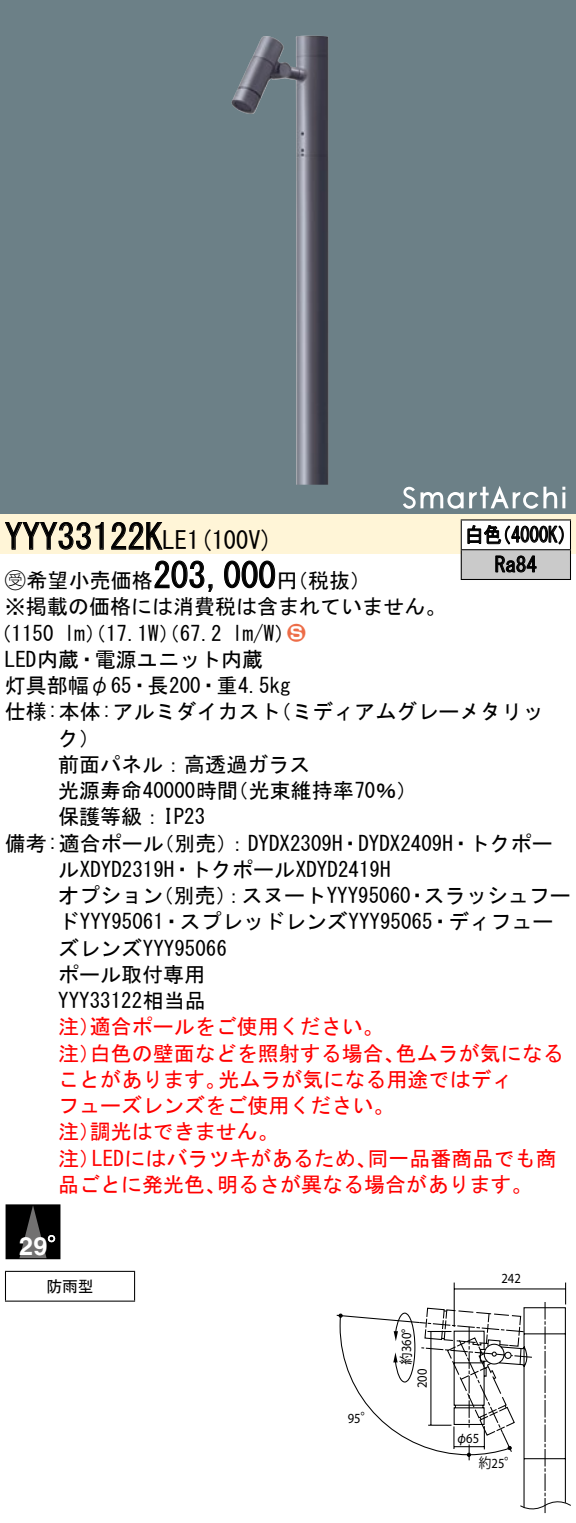
<style>
.page{position:relative;width:576px;height:1523px;background:#fff}
.page>*{position:absolute;margin:0;border:0;box-sizing:border-box;transform-origin:0 0}
.t1{font:35px "MS Gothic";color:#000}
.t2{font:700 25.2px "Helvetica LT Std";color:#fff}
.t3{font:24.5px "MS Gothic";color:#000}
.t4{font:21px/26.2px "MS Gothic";color:#000}
.t5{font:21px "MS Gothic";color:#f00}
.t6{font:21px/29.8px "MS Gothic";color:#000;scale:.88 1}
.t7{font:21px "Ford Classification 1";color:#ed6d48}
.t8{font:21px "Koz Go Pro Regular 90 pv RKSJ H";color:#fff;scale:.9 1}
.t9{font:15.75px "MS Gothic";color:#000}
.t10{font:14px "ITC Avant Garde Std";color:#000;scale:.9 1}
.t11{font:14px "Koz Go Pro Regular 90 pv RKSJ H";color:#000;scale:.9 1}
.s1{font-size:35px}
.s2{font-family:"Ford Classification 1"}
.s3{color:#fff}
.s4{font-family:"Koz Go Pro Regular 90 pv RKSJ H"}
.s5{font-family:"Gothic BBB Pro Medium 90 pv RKSJ H"}
.s6{font-family:"ITC Avant Garde Std"}
</style>
<div class="page">
<div style="left:0;top:0;width:575px;height:485px;background:#6c8087"></div>
<img style="left:231px;top:36px;width:97px;height:449px">
<div style="left:0;top:485px;width:575px;height:29px;background:#6c8087"></div>
<svg style="left:403px;top:487px;width:60px;height:22px"></svg>
<svg style="left:469px;top:486px;width:96px;height:23px"></svg>
<div style="left:0;top:514px;width:575px;height:40px;background:#fff5d7"></div>
<svg style="left:5px;top:522px;width:99px;height:28px"></svg>
<svg style="left:111px;top:522px;width:52px;height:28px"></svg>
<svg style="left:154px;top:560px;width:59px;height:32px"></svg>
<svg style="left:224px;top:560px;width:51px;height:29px"></svg>
<div style="left:6px;top:1205px;width:54px;height:54px;background:#000"></div>
<svg style="left:19px;top:1206px;width:35px;height:53px"></svg>
<svg style="left:48px;top:1235px;width:7px;height:7px"></svg>
<hr style="left:5px;top:1271px;width:130px;height:1px;background:#000">
<svg style="left:5px;top:1272px;width:1px;height:28px"></svg>
<svg style="left:134px;top:1272px;width:1px;height:28px"></svg>
<hr style="left:5px;top:1300px;width:130px;height:2px;background:#000">
<div style="left:461px;top:520px;width:109px;height:30px;background:#fff"></div>
<div style="left:461px;top:550px;width:109px;height:29px;background:#cacaca"></div>
<hr style="left:460px;top:519px;width:110px;height:2px;background:#000">
<hr style="left:569px;top:520px;width:2px;height:29px;background:#000">
<hr style="left:460px;top:549px;width:110px;height:1px;background:#000">
<svg style="left:460px;top:520px;width:1px;height:59px"></svg>
<hr style="left:569px;top:550px;width:2px;height:29px;background:#000">
<hr style="left:460px;top:579px;width:110px;height:1px;background:#000">
<svg style="left:467px;top:525px;width:96px;height:20px"></svg>
<svg style="left:495px;top:555px;width:41px;height:18px"></svg>
<svg style="left:453px;top:1282px;width:113px;height:20px"></svg>
<svg style="left:336px;top:1302px;width:234px;height:211px"></svg>
<h1 class="t1" style="left:5px;top:519px;width:142px">YYY33122</h1>
<p class="t3" style="left:145px;top:528px;width:129px"><span class="s1">K</span>LE (1 100 (V</p>
<p class="t6" style="left:494px;top:520px;width:49px;text-indent:-30px">白色<br>Ra84</p>
<p class="t6" style="left:492px;top:520px;width:96px">（4000 (K</p>
<h1 class="t1" style="left:153px;top:558px;width:124px">203,000</h1>
<p class="t4" style="left:5px;top:567px;width:443px"><span class="s2">B</span>希望小売価格<br>※掲載の価格には消費税は含まれていません。</p>
<p class="t7" style="left:287px;top:622px;width:19px">2<span class="s3">3</span></p>
<p class="t4" style="left:276px;top:567px;width:96px">（円税抜(</p>
<p class="t4" style="left:232px;top:620px;width:64px">l m (W/</p>
<p class="t4" style="left:-9px;top:620px;width:65px">（1150</p>
<p class="t4" style="left:5px;top:646px;width:259px">LED内蔵・電源ユニット内蔵</p>
<p class="t4" style="left:5px;top:672px;width:287px">灯具部幅φ65・長200・重4.5kg</p>
<p class="t4" style="left:270px;top:699px;width:275px">（ミディアムグレーメタリッ</p>
<p class="t4" style="left:64px;top:620px;width:159px">lm）（17.1 ）（W 67.2</p>
<p class="t4" style="left:5px;top:699px;width:277px">仕様:本体:アルミダイカスト</p>
<p class="t4" style="left:58px;top:725px;width:43px">ク(</p>
<p class="t4" style="left:58px;top:751px;width:253px">前面パネル：高透過ガラス</p>
<p class="t4" style="left:227px;top:777px;width:191px">（光束維持率70％(</p>
<p class="t4" style="left:58px;top:777px;width:181px">光源寿命40000時間</p>
<p class="t4" style="left:58px;top:804px;width:148px">保護等級：IP23</p>
<p class="t4" style="left:153px;top:830px;width:401px">（別売：） DYDX2309 ・H DYDX2409 ・H トクポー</p>
<p class="t4" style="left:58px;top:830px;width:334px;text-indent:-53px">備考:適合ポール<br>ルXDYD2319 ・H トクポールXDYD2419H</p>
<p class="t4" style="left:58px;top:882px;width:496px">オプション<br>ドYYY95061・スプレッドレンズYYY95065・ディフューズレンズYYY95066<br>ポール取付専用<br>YYY33122相当品</p>
<p class="t5" style="left:90px;top:1016px;width:295px">適合ポールをご使用ください。</p>
<p class="t4" style="left:153px;top:882px;width:259px">（別売：）スヌートYYY95060</p>
<p class="t4" style="left:423px;top:882px;width:148px">スラッシュフー</p>
<p class="t4" style="left:406px;top:882px;width:22px">・</p>
<p class="t5" style="left:58px;top:1016px;width:43px">注）</p>
<p class="t5" style="left:395px;top:1043px;width:170px">色ムラが気になる</p>
<p class="t5" style="left:90px;top:1043px;width:316px">白色の壁面などを照射する場合、</p>
<p class="t5" style="left:58px;top:1043px;width:43px">注）</p>
<p class="t5" style="left:218px;top:1069px;width:295px">光ムラが気になる用途ではディ</p>
<p class="t5" style="left:58px;top:1069px;width:169px">ことがあります。</p>
<p class="t5" style="left:58px;top:1095px;width:337px">フューズレンズをご使用ください。</p>
<p class="t5" style="left:90px;top:1121px;width:190px">調光はできません。</p>
<p class="t5" style="left:58px;top:1121px;width:43px">注）</p>
<p class="t5" style="left:92px;top:1148px;width:286px">LEDにはバラツキがあるため、</p>
<p class="t5" style="left:367px;top:1148px;width:190px">同一品番商品でも商</p>
<p class="t5" style="left:58px;top:1148px;width:43px">注）</p>
<p class="t5" style="left:58px;top:1174px;width:169px">品ごとに発光色、</p>
<p class="t5" style="left:217px;top:1174px;width:317px">明るさが異なる場合があります。</p>
<p class="t2" style="left:19px;top:1231px;width:30px">29</p>
<p class="t9" style="left:46px;top:1278px;width:49px">防雨型</p>
<p class="t10" style="left:347px;top:1410px;width:29px">95<span class="s4">°</span></p>
<p class="t10" style="left:398px;top:1365px;width:41px;rotate:-90deg"><span class="s5">約</span>360°</p>
<p class="t10" style="left:413px;top:1388px;width:23px;rotate:-90deg">200</p>
<p class="t10" style="left:501px;top:1269px;width:23px">242</p>
<p class="t8" style="left:459px;top:1423px;width:23px">■</p>
<p class="t10" style="left:455px;top:1430px;width:28px"><span class="s5">φ</span>65</p>
<p class="t11" style="left:478px;top:1454px;width:43px">約<span class="s6">25</span>°</p>
</div>
